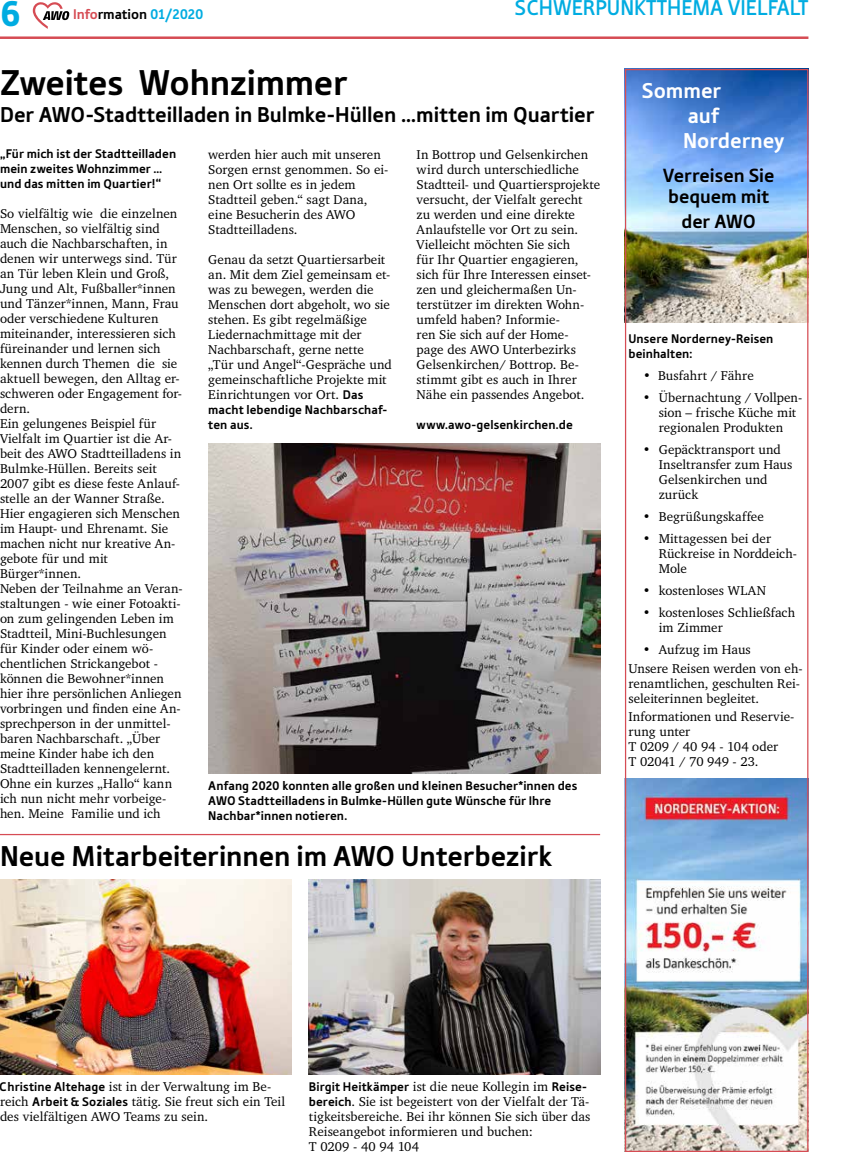
<style>
.page{position:relative;width:851px;height:1152px;background:#fff}
.page>*{position:absolute;margin:0;border:0;box-sizing:border-box;transform-origin:0 0}
.t1{font:700 37.5px "Tabula ITC Std";letter-spacing:-.005em;color:#000}
.t2{font:900 37.5px "Tabula ITC Std";color:#00ace1}
.t3{font:700 30px "Tabula ITC Std";letter-spacing:-.005em;color:#000}
.t4{font:700 22.5px "Tabula ITC Std";letter-spacing:-.005em;color:#000}
.t5{font:500 22.5px "Tabula ITC Std";color:#00ace1}
.t6{font:700 22.5px/25px "Tabula ITC Std";letter-spacing:-.005em;color:#fff}
.t7{font:700 20px/21.2px "Tabula ITC Std";letter-spacing:-.005em;color:#000}
.t8{font:700 14.75px "Tabula ITC Std";color:#000}
.t9{font:13.12px/15px "Charter BT";letter-spacing:.005em;color:#000}
.t10{font:700 13.12px/15px "Tabula ITC Std";letter-spacing:.005em;color:#000}
.s1{color:#d64c54}
.s2{color:#00ace1}
.s3{font-family:"Tabula ITC Std";font-weight:700}
.s4{font-family:"Charter BT";font-weight:400}
</style>
<div class="page">
<hr style="left:0;top:36px;width:808px;height:3px;background:#d64c54">
<svg style="left:33px;top:2px;width:36px;height:27px"></svg>
<img style="left:627px;top:71px;width:179px;height:252px">
<img style="left:627px;top:778px;width:179px;height:372px">
<div style="left:625px;top:69px;width:183px;height:1083px;border:1px solid #d64c54"></div>
<img style="left:0;top:880px;width:291px;height:194px">
<img style="left:309px;top:880px;width:291px;height:194px">
<img style="left:208px;top:443px;width:392px;height:330px">
<hr style="left:0;top:834px;width:600px;height:1px;background:#d64c54">
<h1 class="t2" style="left:0;top:-9px;width:22px">6</h1>
<p class="t8" style="left:73px;top:5px;width:132px"><span class="s1">Info</span>rmation <span class="s2">01/2020</span></p>
<h3 class="t5" style="left:515px;top:-5px;width:295px">SCHWERPUNKTTHEMA VIELFALT</h3>
<h1 class="t1" style="left:0;top:60px;width:349px">Zweites Wohnzimmer</h1>
<h3 class="t4" style="left:0;top:102px;width:596px">Der AWO-Stadtteilladen in Bulmke-Hüllen …mitten im Quartier</h3>
<p class="t10" style="left:0;top:146px;width:178px">„Für mich ist der Stadtteilladen mein zweites Wohnzimmer … und das mitten im Quartier!“</p>
<p class="t9" style="left:0;top:206px;width:184px">So vielfältig wie die einzelnen<br>Menschen, so vielfältig sind auch die Nachbarschaften, in denen wir unterwegs sind. Tür an Tür leben Klein und Groß,<br>Jung und Alt, Fußballer*innen und Tänzer*innen, Mann, Frau oder verschiedene Kulturen miteinander, interessieren sich füreinander und lernen sich kennen durch Themen die sie aktuell bewegen, den Alltag er&shy;schweren oder Engagement for&shy;dern.<br>Ein gelungenes Beispiel für<br>Vielfalt im Quartier ist die Ar&shy;beit des AWO Stadtteilladens in<br>Bulmke-Hüllen. Bereits seit<br>2007 gibt es diese feste Anlauf&shy;stelle an der Wanner Straße.<br>Hier engagieren sich Menschen im Haupt- und Ehrenamt. Sie machen nicht nur kreative An&shy;gebote für und mit<br>Bürger*innen.<br>Neben der Teilnahme an Veran&shy;staltungen - wie einer Fotoakti&shy;on zum gelingenden Leben im<br>Stadtteil, Mini-Buchlesungen für Kinder oder einem wö&shy;chentlichen Strickangebot - können die Bewohner*innen hier ihre persönlichen Anliegen vorbringen und finden eine An&shy;sprechperson in der unmittel&shy;baren Nachbarschaft. „Über meine Kinder habe ich den<br>Stadtteilladen kennengelernt.<br>Ohne ein kurzes „Hallo“ kann ich nun nicht mehr vorbeige&shy;hen. Meine Familie und ich</p>
<p class="t9" style="left:208px;top:147px;width:181px">werden hier auch mit unseren<br>Sorgen ernst genommen. So ei&shy;nen Ort sollte es in jedem<br>Stadtteil geben.“ sagt Dana, eine Besucherin des AWO<br>Stadtteilladens.</p>
<p class="t9" style="left:208px;top:252px;width:185px">Genau da setzt Quartiersarbeit an. Mit dem Ziel gemeinsam et&shy;was zu bewegen, werden die<br>Menschen dort abgeholt, wo sie stehen. Es gibt regelmäßige<br>Liedernachmittage mit der<br>Nachbarschaft, gerne nette „Tür und Angel“-Gespräche und gemeinschaftliche Projekte mit<br>Einrichtungen vor Ort. <span class="s3">Das</span></p>
<p class="t10" style="left:208px;top:402px;width:180px">macht lebendige Nachbarschaf&shy;ten aus.</p>
<p class="t9" style="left:416px;top:147px;width:185px">In Bottrop und Gelsenkirchen wird durch unterschiedliche<br>Stadtteil- und Quartiersprojekte versucht, der Vielfalt gerecht<br>zu werden und eine direkte<br>Anlaufstelle vor Ort zu sein.<br>Vielleicht möchten Sie sich<br>für Ihr Quartier engagieren, sich für Ihre Interessen einset&shy;zen und gleichermaßen Un&shy;terstützer im direkten Wohn&shy;umfeld haben? Informie-<br>ren Sie sich auf der Home-<br>page des AWO Unterbezirks<br>Gelsenkirchen/ Bottrop. Be&shy;stimmt gibt es auch in Ihrer<br>Nähe ein passendes Angebot.</p>
<p class="t10" style="left:416px;top:417px;width:158px">www.awo-gelsenkirchen.de</p>
<p class="t10" style="left:208px;top:778px;width:370px">Anfang 2020 konnten alle großen und kleinen Besucher*innen des<br>AWO Stadtteilladens in Bulmke-Hüllen gute Wünsche für Ihre<br>Nachbar*innen notieren.</p>
<h2 class="t3" style="left:0;top:839px;width:554px">Neue Mitarbeiterinnen im AWO Unterbezirk</h2>
<h3 class="t6" style="left:683px;top:78px;width:103px;text-indent:-41px">Sommer<br>auf<br>Norderney</h3>
<h3 class="t7" style="left:662px;top:165px;width:113px">Verreisen Sie bequem mit</h3>
<h3 class="t7" style="left:681px;top:211px;width:76px">der AWO</h3>
<p class="t10" style="left:628px;top:330px;width:146px">Unsere Norderney-Reisen beinhalten:</p>
<p class="t9" style="left:643px;top:367px;width:112px">• Busfahrt / Fähre</p>
<p class="t9" style="left:658px;top:389px;width:145px;text-indent:-16px">• Übernachtung / Vollpen&shy;sion – frische Küche mit regionalen Produkten</p>
<p class="t9" style="left:658px;top:441px;width:135px;text-indent:-16px">• Gepäcktransport und<br>Inseltransfer zum Haus<br>Gelsenkirchen und zurück</p>
<p class="t9" style="left:642px;top:508px;width:123px">• Begrüßungskaffee</p>
<p class="t9" style="left:658px;top:531px;width:140px;text-indent:-16px">• Mittagessen bei der<br>Rückreise in Norddeich-<br>Mole</p>
<p class="t9" style="left:642px;top:583px;width:125px">• kostenloses WLAN</p>
<p class="t9" style="left:658px;top:605px;width:138px;text-indent:-16px">• kostenloses Schließfach im Zimmer</p>
<p class="t9" style="left:628px;top:640px;width:175px;line-height:18.5px;text-indent:14px">• Aufzug im Haus<br>Unsere Reisen werden von eh-</p>
<p class="t9" style="left:628px;top:675px;width:173px">renamtlichen, geschulten Rei&shy;seleiterinnen begleitet.</p>
<p class="t9" style="left:628px;top:709px;width:167px">Informationen und Reservie&shy;rung unter<br>T 0209 / 40 94 - 104 oder<br>T 02041 / 70 949 - 23.</p>
<p class="t9" style="left:0;top:1078px;width:287px"><span class="s3">Christine Altehage</span> ist in der Verwaltung im Be&shy;reich <span class="s3">Arbeit &amp; Soziales</span> tätig. Sie freut sich ein Teil des vielfältigen AWO Teams zu sein.</p>
<p class="t10" style="left:309px;top:1079px;width:279px">Birgit Heitkämper <span class="s4">ist die neue Kollegin im</span> Reise-</p>
<p class="t9" style="left:309px;top:1093px;width:283px"><span class="s3">bereich</span>. Sie ist begeistert von der Vielfalt der Tä&shy;tigkeitsbereiche. Bei ihr können Sie sich über das Reiseangebot informieren und buchen:<br>T 0209 - 40 94 104</p>
</div>
